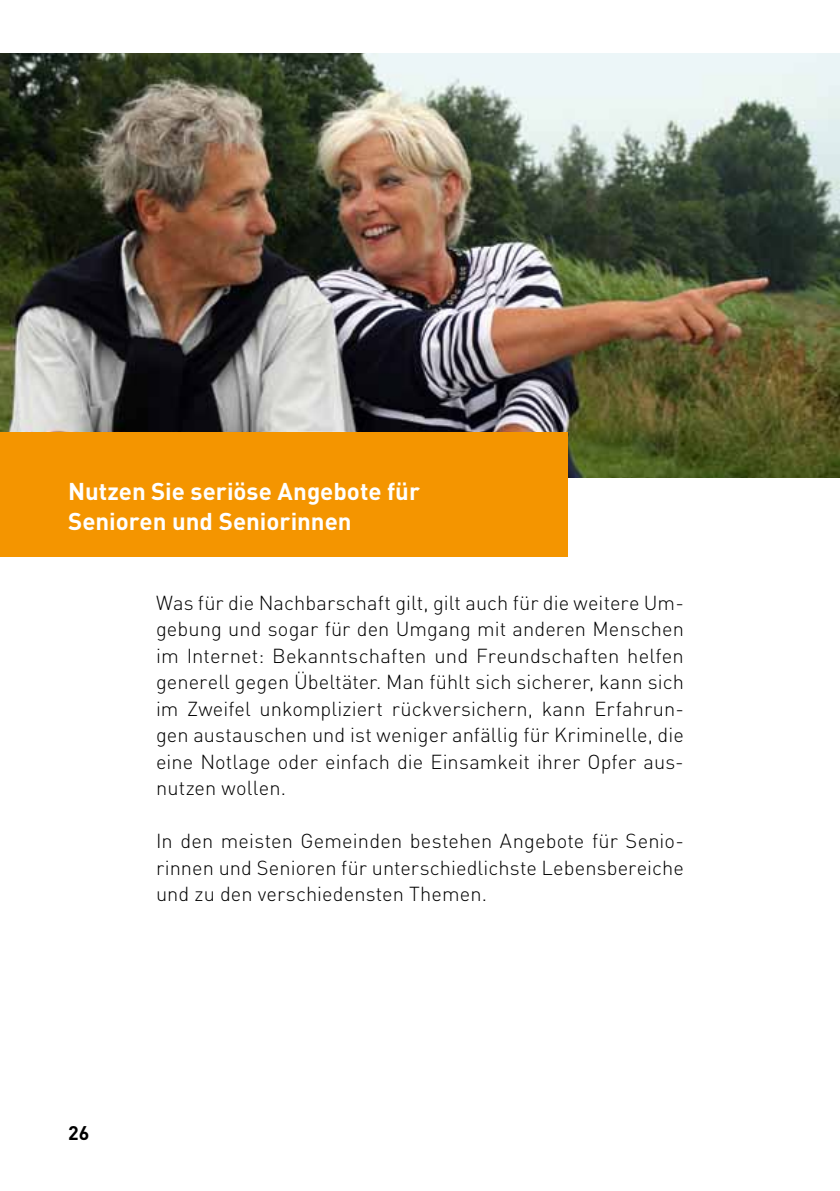
<style>
.page{position:relative;width:840px;height:1191px;background:#fff}
.page>*{position:absolute;margin:0;border:0;box-sizing:border-box;transform-origin:0 0}
.t1{font:700 24px/30px "DIN Pro";color:#fff}
.t2{font:300 20px/26.4px "DIN Pro";letter-spacing:.005em;color:#000;text-align:justify}
.t3{font:700 19.6px "DIN Pro";color:#000}
</style>
<div class="page">
<img style="left:0;top:53px;width:839px;height:424px">
<div style="left:0;top:432px;width:567px;height:124px;background:#f49500"></div>
<p class="t1" style="left:68px;top:475px;width:353px">Nutzen Sie seriöse Angebote für<br>Senioren und Seniorinnen</p>
<p class="t2" style="left:156px;top:588px;width:529px">Was für die Nachbarschaft gilt, gilt auch für die weitere Um&shy;gebung und sogar für den Umgang mit anderen Menschen im Internet: Bekanntschaften und Freundschaften helfen generell gegen Übeltäter. Man fühlt sich sicherer, kann sich im Zweifel unkompliziert rückversichern, kann Erfahrun&shy;gen austauschen und ist weniger anfällig für Kriminelle, die eine Notlage oder einfach die Einsamkeit ihrer Opfer aus&shy;nutzen wollen.</p>
<p class="t2" style="left:156px;top:827px;width:529px">In den meisten Gemeinden bestehen Angebote für Senio&shy;rinnen und Senioren für unterschiedlichste Lebensbereiche und zu den verschiedensten Themen.</p>
<p class="t3" style="left:68px;top:1119px;width:23px">26</p>
</div>
